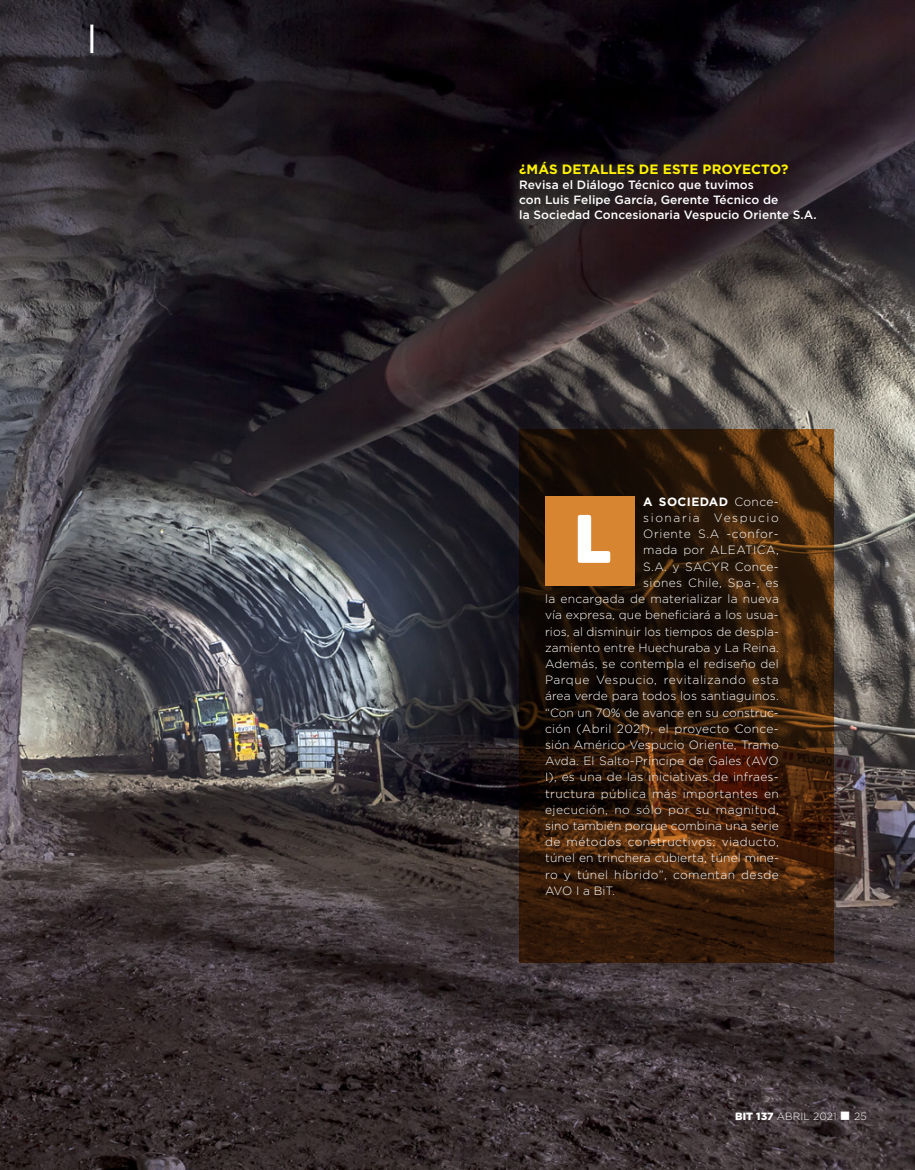
<style>
.page{position:relative;width:915px;height:1170px;background:#fff}
.page>*{position:absolute;margin:0;border:0;box-sizing:border-box;transform-origin:0 0}
.t1{font:67.5px "Panton Black Caps";color:#fff}
.t2{font:700 13.5px "Gotham";letter-spacing:.005em;color:#fff200}
.t3{font:300 12px/16.2px "Gotham";letter-spacing:.02em;color:#fff;text-align:justify}
.t4{font:500 12px/15px "Gotham";letter-spacing:.005em;color:#fff}
.t5{font:300 10.5px "Gotham";letter-spacing:.005em;color:#fff}
.s1{font-weight:700}
.s2{font-weight:900}
</style>
<div class="page">
<img style="left:0;top:0;width:914px;height:1169px">
<svg style="left:519px;top:429px;width:314px;height:533px;background:#301909"></svg>
<div style="left:545px;top:496px;width:89px;height:90px;background:#d78531"></div>
<hr style="left:90px;top:25px;width:3px;height:28px;background:#fff">
<svg style="left:0;top:0;width:1px;height:101px"></svg>
<p class="t2" style="left:519px;top:160px;width:270px">¿MÁS DETALLES DE ESTE PROYECTO?</p>
<p class="t4" style="left:519px;top:177px;width:299px">Revisa el Diálogo Técnico que tuvimos<br>con Luis Felipe García, Gerente Técnico de<br>la Sociedad Concesionaria Vespucio Oriente S.A.</p>
<p class="t3" style="left:643px;top:493px;width:137px"><span class="s1">A SOCIEDAD</span> Conce&shy;sionaria Vespucio Oriente S.A -confor&shy;mada por ALEATI</p>
<h1 class="t1" style="left:574px;top:495px;width:38px">L</h1>
<p class="t3" style="left:756px;top:541px;width:23px">CA,</p>
<p class="t3" style="left:643px;top:558px;width:137px">S.A. y SACYR Conce-</p>
<p class="t3" style="left:643px;top:574px;width:137px">siones Chile, Spa-, es</p>
<p class="t3" style="left:545px;top:590px;width:235px">la encargada de materializar la nueva</p>
<p class="t3" style="left:545px;top:606px;width:235px">vía expresa, que beneficiará a los usua-</p>
<p class="t3" style="left:545px;top:622px;width:235px">rios, al disminuir los tiempos de despla-</p>
<p class="t3" style="left:545px;top:639px;width:235px">zamiento entre H uechuraba y La Reina.</p>
<p class="t3" style="left:545px;top:655px;width:235px">Además, se contempla el rediseño del</p>
<p class="t3" style="left:545px;top:671px;width:235px">Parque Vespucio, revitalizando esta</p>
<p class="t3" style="left:545px;top:687px;width:235px">área verde para todos los santiaguinos.</p>
<p class="t3" style="left:545px;top:703px;width:235px">“Con un 70% de avance en su construc-</p>
<p class="t3" style="left:545px;top:720px;width:235px">ción (Abril 2021), el proyecto Conce-</p>
<p class="t3" style="left:545px;top:736px;width:235px">sión Américo Vespucio Oriente, Tramo</p>
<p class="t3" style="left:545px;top:752px;width:216px">Avda. El Salto-Príncipe de Gales (AVO</p>
<p class="t3" style="left:545px;top:768px;width:235px">I ), es una de las iniciativas de infraes-</p>
<p class="t3" style="left:545px;top:784px;width:235px">tructura pública más importantes en</p>
<p class="t3" style="left:545px;top:801px;width:235px">ejecución, no sólo por su magnitud,</p>
<p class="t3" style="left:545px;top:817px;width:235px">sino también porque combina una serie</p>
<p class="t3" style="left:545px;top:833px;width:235px">de métodos constructivos: viaducto,</p>
<p class="t3" style="left:545px;top:849px;width:235px">túnel en trinchera cubierta, túnel mine-</p>
<p class="t3" style="left:545px;top:865px;width:235px">ro y túnel híbrido”, comentan desde</p>
<p class="t3" style="left:545px;top:882px;width:10px">AVO</p>
<p class="t3" style="left:576px;top:882px;width:40px">I a BiT.</p>
<p class="t5" style="left:735px;top:1109px;width:133px"><span class="s2">BIT 137</span> abril 2021 ■ 25</p>
</div>
